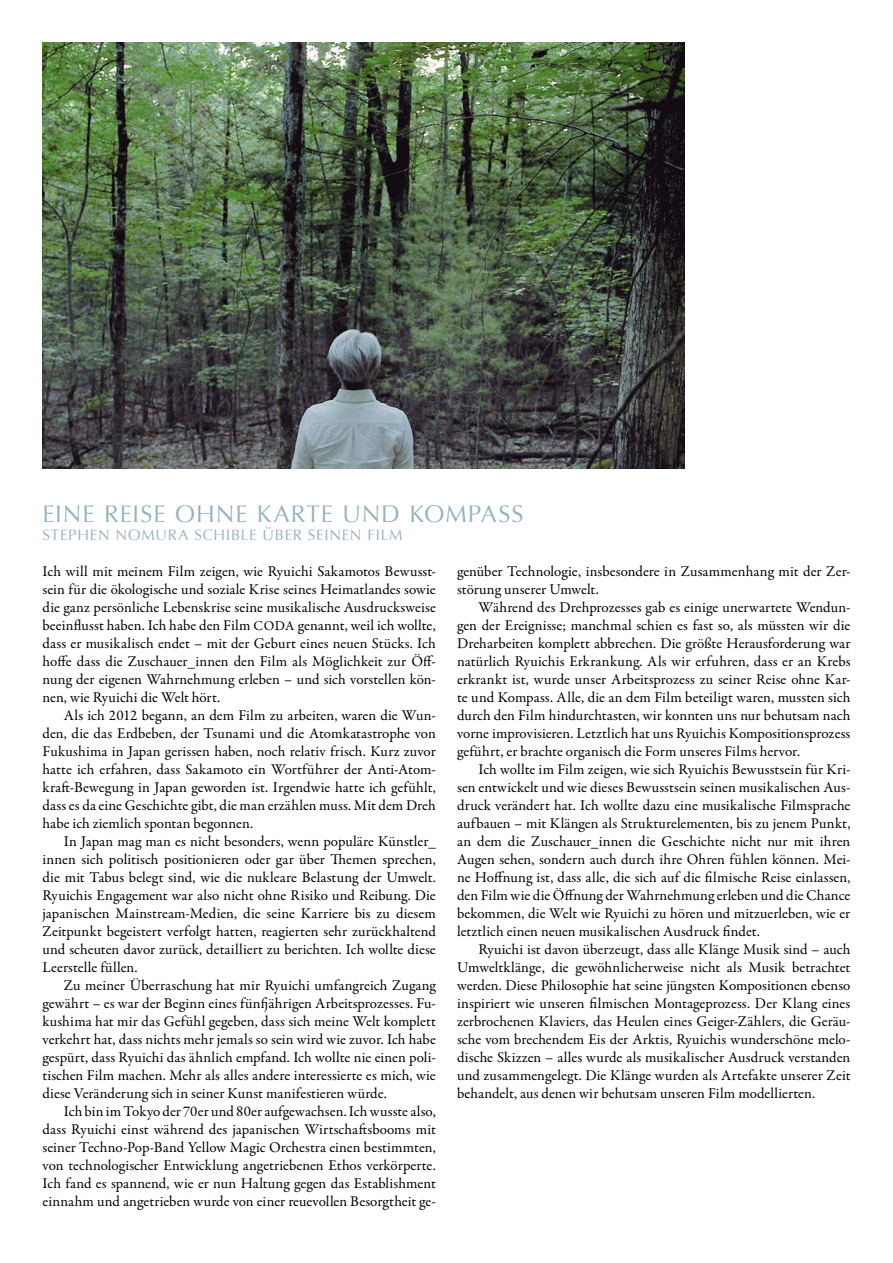
<style>
.page{position:relative;width:893px;height:1263px;background:#fff}
.page>*{position:absolute;margin:0;border:0;box-sizing:border-box;transform-origin:0 0}
.t1{font:24px "Optima";letter-spacing:.04em;color:#92b2c1}
.t2{font:15px/18px "Garamond Premr Pro";color:#000;text-align:justify}
.t3{font:15px "Optima";letter-spacing:.05em;color:#92b2c1}
.s1{font-size:13.65px}
</style>
<div class="page">
<img style="left:43px;top:43px;width:642px;height:425px">
<h1 class="t1" style="left:43px;top:500px;width:482px">EINE REISE OHNE KARTE UND KOMPASS</h1>
<p class="t3" style="left:43px;top:526px;width:361px">STEPHEN NOMURA SCHIBLE ÜBER SEINEN FILM</p>
<p class="t2" style="left:43px;top:563px;width:395px">Ich will mit meinem Film zeigen, wie Ryuichi Sakamotos Bewusst&shy;sein für die ökologische und soziale Krise seines Heimatlandes sowie die ganz persönliche Lebenskrise seine musikalische Ausdrucksweise beeinflusst haben. Ich habe den Film <span class="s1">CODA</span> genannt, weil ich wollte, dass er musikalisch endet – mit der Geburt eines neuen Stücks. Ich hoffe dass die Zuschauer_innen den Film als Möglichkeit zur Öff&shy;nung der eigenen Wahrnehmung erleben – und sich vorstellen kön&shy;nen, wie Ryuichi die Welt hört.</p>
<p class="t2" style="left:43px;top:707px;width:395px;text-indent:21px">Als ich 2012 begann, an dem Film zu arbeiten, waren die Wun&shy;den, die das Erdbeben, der Tsunami und die Atomkatastrophe von Fukushima in Japan gerissen haben, noch relativ frisch. Kurz zuvor hatte ich erfahren, dass Sakamoto ein Wortführer der Anti-Atom&shy;kraft-Bewegung in Japan geworden ist. Irgendwie hatte ich gefühlt, dass es da eine Geschichte gibt, die man erzählen muss. Mit dem Dreh habe ich ziemlich spontan begonnen.</p>
<p class="t2" style="left:43px;top:833px;width:395px;text-indent:21px">In Japan mag man es nicht besonders, wenn populäre Künstler_ innen sich politisch positionieren oder gar über Themen sprechen, die mit Tabus belegt sind, wie die nukleare Belastung der Umwelt.<br>Ryuichis Engagement war also nicht ohne Risiko und Reibung. Die japanischen Mainstream-Medien, die seine Karriere bis zu diesem Zeitpunkt begeistert verfolgt hatten, reagierten sehr zurückhaltend und scheuten davor zurück, detailliert zu berichten. Ich wollte diese Leerstelle füllen.</p>
<p class="t2" style="left:43px;top:977px;width:395px;text-indent:21px">Zu meiner Überraschung hat mir Ryuichi umfangreich Zugang gewährt – es war der Beginn eines fünfjährigen Arbeitsprozesses. Fu&shy;kushima hat mir das Gefühl gegeben, dass sich meine Welt komplett verkehrt hat, dass nichts mehr jemals so sein wird wie zuvor. Ich habe gespürt, dass Ryuichi das ähnlich empfand. Ich wollte nie einen poli&shy;tischen Film machen. Mehr als alles andere interessierte es mich, wie diese Veränderung sich in seiner Kunst manifestieren würde.</p>
<p class="t2" style="left:43px;top:1103px;width:395px;text-indent:21px">Ich bin im Tokyo der 70er und 80er aufgewachsen. Ich wusste also, dass Ryuichi einst während des japanischen Wirtschaftsbooms mit seiner Techno-Pop-Band Yellow Magic Orchestra einen bestimmten, von technologischer Entwicklung angetriebenen Ethos verkörperte.<br>Ich fand es spannend, wie er nun Haltung gegen das Establishment einnahm und angetrieben wurde von einer reuevollen Besorgtheit ge-</p>
<p class="t2" style="left:457px;top:563px;width:395px">genüber Technologie, insbesondere in Zusammenhang mit der Zer&shy;störung unserer Umwelt.</p>
<p class="t2" style="left:457px;top:599px;width:395px;text-indent:21px">Während des Drehprozesses gab es einige unerwartete Wendun&shy;gen der Ereignisse; manchmal schien es fast so, als müssten wir die Dreharbeiten komplett abbrechen. Die größte Herausforderung war natürlich Ryuichis Erkrankung. Als wir erfuhren, dass er an Krebs erkrankt ist, wurde unser Arbeitsprozess zu seiner Reise ohne Kar&shy;te und Kompass. Alle, die an dem Film beteiligt waren, mussten sich durch den Film hindurchtasten, wir konnten uns nur behutsam nach vorne improvisieren. Letztlich hat uns Ryuichis Kompositionsprozess geführt, er brachte organisch die Form unseres Films hervor.</p>
<p class="t2" style="left:457px;top:761px;width:395px;text-indent:21px">Ich wollte im Film zeigen, wie sich Ryuichis Bewusstsein für Kri&shy;sen entwickelt und wie dieses Bewusstsein seinen musikalischen Aus&shy;druck verändert hat. Ich wollte dazu eine musikalische Filmsprache aufbauen – mit Klängen als Strukturelementen, bis zu jenem Punkt, an dem die Zuschauer_innen die Geschichte nicht nur mit ihren Augen sehen, sondern auch durch ihre Ohren fühlen können. Mei&shy;ne Hoffnung ist, dass alle, die sich auf die filmische Reise einlassen, den Film wie die Öffnung der Wahrnehmung erleben und die Chance bekommen, die Welt wie Ryuichi zu hören und mitzuerleben, wie er letztlich einen neuen musikalischen Ausdruck findet.</p>
<p class="t2" style="left:457px;top:941px;width:395px;text-indent:21px">Ryuichi ist davon überzeugt, dass alle Klänge Musik sind – auch Umweltklänge, die gewöhnlicherweise nicht als Musik betrachtet werden. Diese Philosophie hat seine jüngsten Kompositionen ebenso inspiriert wie unseren filmischen Montageprozess. Der Klang eines zerbrochenen Klaviers, das Heulen eines Geiger-Zählers, die Geräu&shy;sche vom brechendem Eis der Arktis, Ryuichis wunderschöne melo&shy;dische Skizzen – alles wurde als musikalischer Ausdruck verstanden und zusammengelegt. Die Klänge wurden als Artefakte unserer Zeit behandelt, aus denen wir behutsam unseren Film modellierten.</p>
</div>
